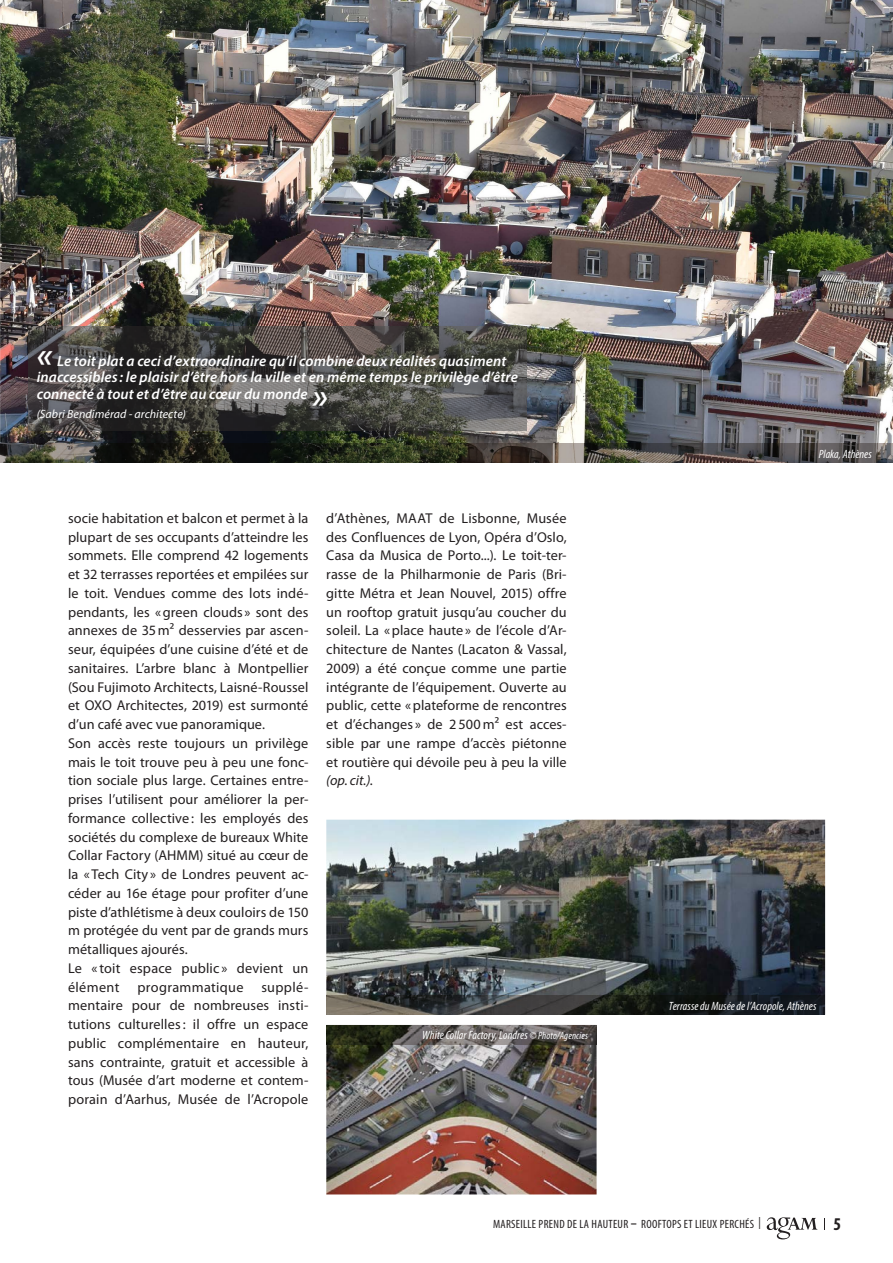
<style>
.page{position:relative;width:893px;height:1263px;background:#fff}
.page>*{position:absolute;margin:0;border:0;box-sizing:border-box;transform-origin:0 0}
.t1{font:italic 600 36px "Myriad Pro";color:#fff}
.t2{font:700 condensed 18px "Myriad Pro";color:#231f20}
.t3{font:italic 600 15px/16.5px "Myriad Pro";letter-spacing:.005em;color:#fff}
.t4{font:14.25px/18.8px "Myriad Pro";letter-spacing:.005em;color:#231f20;text-align:justify}
.t5{font:14.25px "Myriad Pro";letter-spacing:.025em;color:#231f20}
.t6{font:italic condensed 12px "Myriad Pro";letter-spacing:.005em;color:#fff}
.t7{font:condensed 12px "Myriad Pro";letter-spacing:.025em;color:#231f20}
.t8{font:italic 12px "Myriad Pro";letter-spacing:.005em;color:#fff}
.s1{font-style:italic}
.s2{font-size:10.5px}
.s3{font-weight:700}
</style>
<div class="page">
<svg style="left:767px;top:1217px;width:50px;height:22px"></svg>
<img style="left:0;top:0;width:893px;height:444px">
<img style="left:28px;top:326px;width:499px;height:104px">
<img style="left:326px;top:820px;width:499px;height:175px">
<img style="left:326px;top:1044px;width:271px;height:150px">
<img style="left:0;top:444px;width:893px;height:19px">
<img style="left:326px;top:995px;width:499px;height:20px">
<img style="left:326px;top:1025px;width:271px;height:19px">
<h1 class="t1" style="left:37px;top:332px;width:17px">«</h1>
<p class="t3" style="left:37px;top:352px;width:483px;text-indent:20px">Le toit plat a ceci d’extraordinaire qu’il combine deux réalités quasiment inaccessibles: le plaisir d’être hors la ville et en même temps le privilège d’être connecté à tout et d’être au cœur du monde</p>
<h1 class="t1" style="left:312px;top:372px;width:17px">»</h1>
<p class="t8" style="left:37px;top:406px;width:151px">(Sabri Bendimérad - architecte)</p>
<p class="t4" style="left:68px;top:508px;width:242px;text-align:left">socie habitation et balcon et permet à la plupart de ses occupants d’atteindre les sommets. Elle comprend 42 logements et 32 terrasses reportées et empilées sur le toit. Vendues comme des lots indé&shy;pendants, les «green clouds » sont des annexes de 35m² desservies par ascen&shy;seur, équipées d’une cuisine d’été et de sanitaires. L’arbre blanc à Montpellier (Sou Fujimoto Architects, Laisné-Roussel et OXO Architectes, 2019) est surmonté d’un café avec vue panoramique.<br>Son accès reste toujours un privilège mais le toit trouve peu à peu une fonc&shy;tion sociale plus large. Certaines entre&shy;prises l’utilisent pour améliorer la per&shy;formance collective : les employés des sociétés du complexe de bureaux White Collar Factory (AHMM) situé au cœur de la « Tech City » de Londres peuvent ac&shy;céder au 16e étage pour profiter d’une piste d’athlétisme à deux couloirs de 150 m protégée du vent par de grands murs métalliques ajourés.<br>Le « toit espace public » devient un élément</p>
<p class="t4" style="left:68px;top:977px;width:242px;text-indent:193px">supplé&shy;mentaire pour de nombreuses insti&shy;tutions culturelles : il offre un espace public complémentaire en hauteur, sans contrainte, gratuit et accessible à tous (Musée d’art moderne et contem&shy;porain d’Aarhus, Musée de l’Acropole</p>
<p class="t5" style="left:137px;top:978px;width:108px">programmatique</p>
<p class="t4" style="left:326px;top:508px;width:242px">d’Athènes, MAAT de Lisbonne, Musée des Confluences de Lyon, Opéra d’Oslo, Casa da Musica de Porto...). Le toit-ter&shy;rasse de la Philharmonie de Paris (Bri&shy;gitte Métra et Jean Nouvel, 2015) offre un rooftop gratuit jusqu’au coucher du soleil. La « place haute » de l’école d’Ar&shy;chitecture de Nantes (Lacaton &amp; Vassal, 2009) a été conçue comme une partie intégrante de l’équipement. Ouverte au public, cette «plateforme de rencontres et d’échanges » de 2 500m² est acces&shy;sible par une rampe d’accès piétonne et routière qui dévoile peu à peu la ville <span class="s1">(op. cit.)</span>.</p>
<p class="t6" style="left:422px;top:1028px;width:167px">White Collar Factory, Londres <span class="s2">© Photo/Agencies</span></p>
<p class="t6" style="left:819px;top:447px;width:54px">Plaka, Athènes</p>
<p class="t6" style="left:669px;top:998px;width:149px">Terrasse du Musée de l’Acropole, Athènes</p>
<p class="t7" style="left:493px;top:1216px;width:269px">MARSEILLE PREND DE LA HAUTEUR <span class="s3">–</span> ROOFTOPS ET LIEUX PERCHÉS |</p>
<p class="t2" style="left:833px;top:1212px;width:9px">5</p>
</div>
